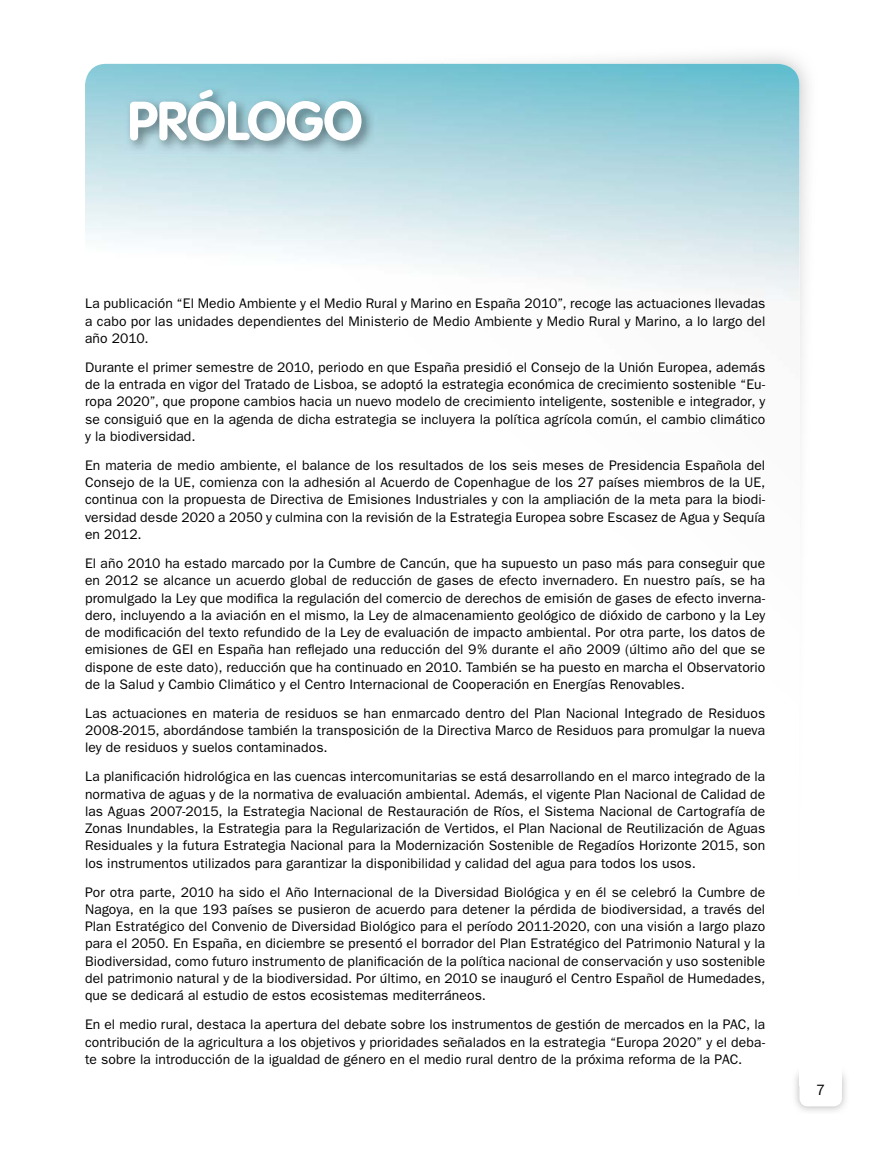
<style>
.page{position:relative;width:893px;height:1149px;background:#fff}
.page>*{position:absolute;margin:0;border:0;box-sizing:border-box;transform-origin:0 0}
.t1{font:700 54px "VAG Rounded";letter-spacing:-.005em;color:#fff}
.t2{font:15px "Franklin Gothic";color:#000}
.t3{font:13.8px/17.2px "Franklin Gothic";letter-spacing:.005em;color:#000;text-align:justify}
</style>
<div class="page">
<img style="left:795px;top:1073px;width:51px;height:38px">
<div style="left:799px;top:1071px;width:43px;height:35px;background:#fff;border-radius:9px"></div>
<div style="left:799px;top:1063px;width:43px;height:21px;background:#fff"></div>
<img style="left:151px;top:55px;width:658px;height:39px">
<img style="left:799px;top:94px;width:10px;height:335px">
<img style="left:85px;top:64px;width:714px;height:237px">
<img style="left:125px;top:84px;width:250px;height:69px">
<h1 class="t1" style="left:128px;top:89px;width:236px">PRÓLOGO</h1>
<p class="t3" style="left:85px;top:295px;width:682px">La publicación “El Medio Ambiente y el Medio Rural y Marino en España 2010”, recoge las actuaciones llevadas a cabo por las unidades dependientes del Ministerio de Medio Ambiente y Medio Rural y Marino, a lo largo del año 2010.</p>
<p class="t3" style="left:85px;top:358px;width:682px">Durante el primer semestre de 2010, periodo en que España presidió el Consejo de la Unión Europea, además de la entrada en vigor del Tratado de Lisboa, se adoptó la estrategia económica de crecimiento sostenible “Eu&shy;ropa 2020”, que propone cambios hacia un nuevo modelo de crecimiento inteligente, sostenible e integrador, y se consiguió que en la agenda de dicha estrategia se incluyera la política agrícola común, el cambio climático y la biodiversidad.</p>
<p class="t3" style="left:85px;top:456px;width:682px">En materia de medio ambiente, el balance de los resultados de los seis meses de Presidencia Española del Consejo de la UE, comienza con la adhesión al Acuerdo de Copenhague de los 27 países miembros de la UE, continua con la propuesta de Directiva de Emisiones Industriales y con la ampliación de la meta para la biodi&shy;versidad desde 2020 a 2050 y culmina con la revisión de la Estrategia Europea sobre Escasez de Agua y Sequía en 2012.</p>
<p class="t3" style="left:85px;top:554px;width:682px">El año 2010 ha estado marcado por la Cumbre de Cancún, que ha supuesto un paso más para conseguir que en 2012 se alcance un acuerdo global de reducción de gases de efecto invernadero. En nuestro país, se ha promulgado la Ley que modifica la regulación del comercio de derechos de emisión de gases de efecto inverna&shy;dero, incluyendo a la aviación en el mismo, la Ley de almacenamiento geológico de dióxido de carbono y la Ley de modificación del texto refundido de la Ley de evaluación de impacto ambiental. Por otra parte, los datos de emisiones de GEI en España han reflejado una reducción del 9% durante el año 2009 (último año del que se dispone de este dato), reducción que ha continuado en 2010. También se ha puesto en marcha el Observatorio de la Salud y Cambio Climático y el Centro Internacional de Cooperación en Energías Renovables.</p>
<p class="t3" style="left:85px;top:704px;width:682px">Las actuaciones en materia de residuos se han enmarcado dentro del Plan Nacional Integrado de Residuos 2008-2015, abordándose también la transposición de la Directiva Marco de Residuos para promulgar la nueva ley de residuos y suelos contaminados.</p>
<p class="t3" style="left:85px;top:768px;width:682px">La planificación hidrológica en las cuencas intercomunitarias se está desarrollando en el marco integrado de la normativa de aguas y de la normativa de evaluación ambiental. Además, el vigente Plan Nacional de Calidad de las Aguas 2007-2015, la Estrategia Nacional de Restauración de Ríos, el Sistema Nacional de Cartografía de Zonas Inundables, la Estrategia para la Regularización de Vertidos, el Plan Nacional de Reutilización de Aguas Residuales y la futura Estrategia Nacional para la Modernización Sostenible de Regadíos Horizonte 2015, son los instrumentos utilizados para garantizar la disponibilidad y calidad del agua para todos los usos.</p>
<p class="t3" style="left:85px;top:883px;width:682px">Por otra parte, 2010 ha sido el Año Internacional de la Diversidad Biológica y en él se celebró la Cumbre de Nagoya, en la que 193 países se pusieron de acuerdo para detener la pérdida de biodiversidad, a través del Plan Estratégico del Convenio de Diversidad Biológico para el período 2011-2020, con una visión a largo plazo para el 2050. En España, en diciembre se presentó el borrador del Plan Estratégico del Patrimonio Natural y la Biodiversidad, como futuro instrumento de planificación de la política nacional de conservación y uso sostenible del patrimonio natural y de la biodiversidad. Por último, en 2010 se inauguró el Centro Español de Humedades, que se dedicará al estudio de estos ecosistemas mediterráneos.</p>
<p class="t3" style="left:85px;top:1015px;width:682px">En el medio rural, destaca la apertura del debate sobre los instrumentos de gestión de mercados en la PAC, la contribución de la agricultura a los objetivos y prioridades señalados en la estrategia “Europa 2020” y el deba&shy;te sobre la introducción de la igualdad de género en el medio rural dentro de la próxima reforma de la PAC.</p>
<p class="t2" style="left:816px;top:1080px;width:10px">7</p>
</div>
